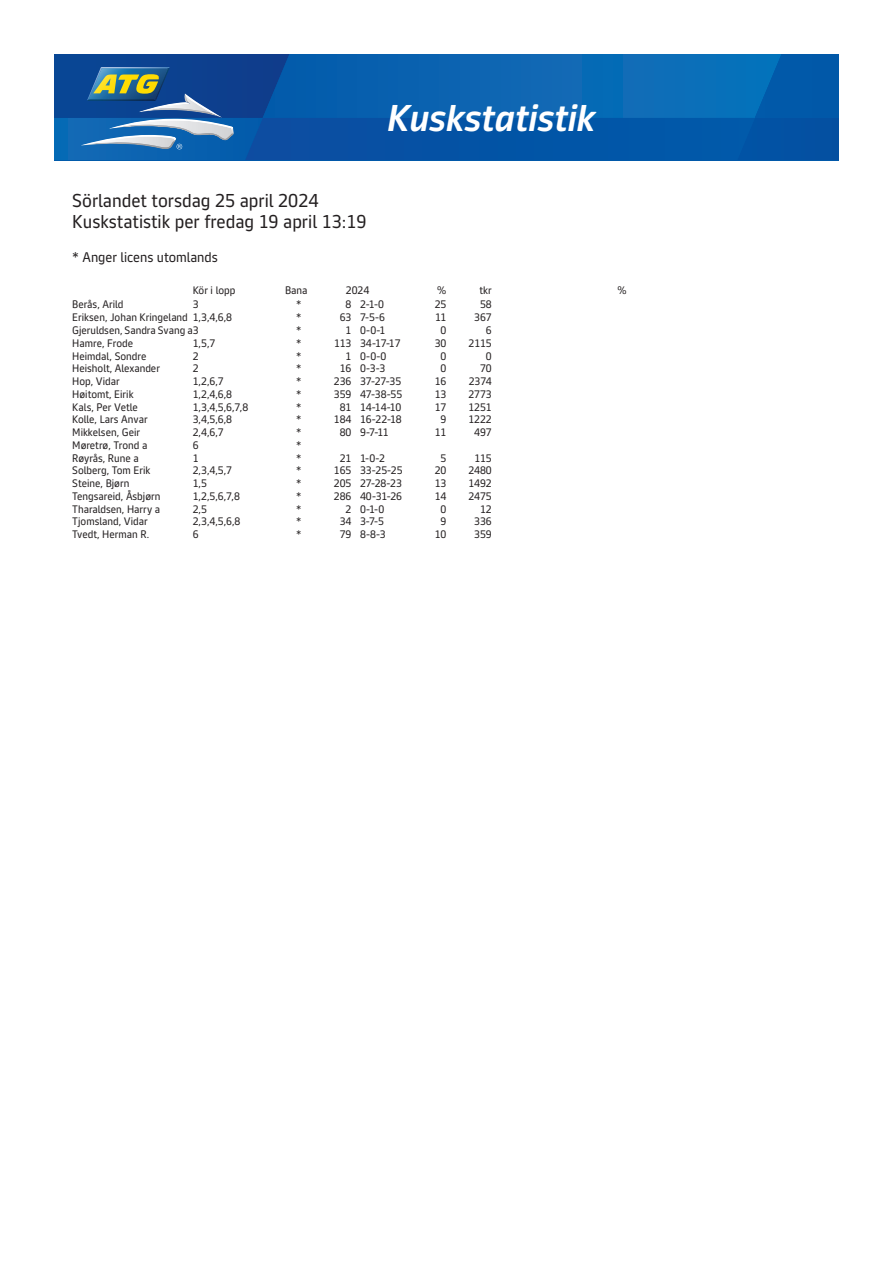
<style>
.page{position:relative;width:893px;height:1263px;background:#fff}
.page>*{position:absolute;margin:0;border:0;box-sizing:border-box;transform-origin:0 0}
.t1{font:italic 700 36px "ATG Text";color:#fff}
.t2{font:18px/21.6px "ATG Text";color:#231f20}
.t3{font:13.5px "ATG Text";color:#231f20}
.t4{font:10.5px "ATG Text";color:#231f20}
</style>
<div class="page">
<svg style="left:54px;top:54px;width:785px;height:106px;background:#105ea8"></svg>
<h1 class="t1" style="left:387px;top:100px;width:210px">Kuskstatistik</h1>
<h2 class="t2" style="left:72px;top:189px;width:296px">Sörlandet torsdag 25 april 2024<br>Kuskstatistik per fredag 19 april 13:19</h2>
<p class="t3" style="left:72px;top:249px;width:147px">* Anger licens utomlands</p>
<p class="t4" style="left:193px;top:284px;width:44px">Kör i lopp</p>
<p class="t4" style="left:285px;top:284px;width:24px">Bana</p>
<p class="t4" style="left:346px;top:284px;width:25px">2024</p>
<p class="t4" style="left:437px;top:284px;width:11px">%</p>
<p class="t4" style="left:479px;top:284px;width:14px">tkr</p>
<p class="t4" style="left:618px;top:284px;width:11px">%</p>
<p class="t4" style="left:72px;top:298px;width:53px">Berås, Arild</p>
<p class="t4" style="left:193px;top:298px;width:7px">3</p>
<p class="t4" style="left:296px;top:298px;width:7px">*</p>
<p class="t4" style="left:346px;top:298px;width:40px">8 2-1-0</p>
<p class="t4" style="left:435px;top:298px;width:13px">25</p>
<p class="t4" style="left:480px;top:298px;width:13px">58</p>
<p class="t4" style="left:72px;top:311px;width:161px">Eriksen, Johan Kringeland 1,3,4,6,8</p>
<p class="t4" style="left:296px;top:311px;width:7px">*</p>
<p class="t4" style="left:340px;top:311px;width:47px">63 7-5-6</p>
<p class="t4" style="left:435px;top:311px;width:13px">11</p>
<p class="t4" style="left:474px;top:311px;width:19px">367</p>
<p class="t4" style="left:72px;top:324px;width:128px">Gjeruldsen, Sandra Svang a3</p>
<p class="t4" style="left:296px;top:324px;width:7px">*</p>
<p class="t4" style="left:346px;top:324px;width:41px">1 0-0-1</p>
<p class="t4" style="left:441px;top:324px;width:7px">0</p>
<p class="t4" style="left:486px;top:324px;width:7px">6</p>
<p class="t4" style="left:72px;top:337px;width:62px">Hamre, Frode</p>
<p class="t4" style="left:193px;top:337px;width:24px">1,5,7</p>
<p class="t4" style="left:296px;top:337px;width:7px">*</p>
<p class="t4" style="left:334px;top:337px;width:68px">113 34-17-17</p>
<p class="t4" style="left:435px;top:337px;width:13px">30</p>
<p class="t4" style="left:469px;top:337px;width:25px">2115</p>
<p class="t4" style="left:72px;top:349px;width:76px">Heimdal, Sondre</p>
<p class="t4" style="left:193px;top:349px;width:7px">2</p>
<p class="t4" style="left:296px;top:349px;width:7px">*</p>
<p class="t4" style="left:346px;top:349px;width:42px">1 0-0-0</p>
<p class="t4" style="left:441px;top:349px;width:7px">0</p>
<p class="t4" style="left:486px;top:349px;width:7px">0</p>
<p class="t4" style="left:72px;top:362px;width:89px">Heisholt, Alexander</p>
<p class="t4" style="left:193px;top:362px;width:7px">2</p>
<p class="t4" style="left:296px;top:362px;width:7px">*</p>
<p class="t4" style="left:340px;top:362px;width:47px">16 0-3-3</p>
<p class="t4" style="left:441px;top:362px;width:7px">0</p>
<p class="t4" style="left:480px;top:362px;width:13px">70</p>
<p class="t4" style="left:72px;top:375px;width:49px">Hop, Vidar</p>
<p class="t4" style="left:193px;top:375px;width:32px">1,2,6,7</p>
<p class="t4" style="left:296px;top:375px;width:7px">*</p>
<p class="t4" style="left:334px;top:375px;width:69px">236 37-27-35</p>
<p class="t4" style="left:435px;top:375px;width:13px">16</p>
<p class="t4" style="left:469px;top:375px;width:25px">2374</p>
<p class="t4" style="left:72px;top:388px;width:63px">Høitomt, Eirik</p>
<p class="t4" style="left:193px;top:388px;width:41px">1,2,4,6,8</p>
<p class="t4" style="left:296px;top:388px;width:7px">*</p>
<p class="t4" style="left:334px;top:388px;width:70px">359 47-38-55</p>
<p class="t4" style="left:435px;top:388px;width:13px">13</p>
<p class="t4" style="left:468px;top:388px;width:25px">2773</p>
<p class="t4" style="left:72px;top:401px;width:67px">Kals, Per Vetle</p>
<p class="t4" style="left:193px;top:401px;width:57px">1,3,4,5,6,7,8</p>
<p class="t4" style="left:296px;top:401px;width:7px">*</p>
<p class="t4" style="left:340px;top:401px;width:63px">81 14-14-10</p>
<p class="t4" style="left:435px;top:401px;width:13px">17</p>
<p class="t4" style="left:468px;top:401px;width:25px">1251</p>
<p class="t4" style="left:72px;top:413px;width:77px">Kolle, Lars Anvar</p>
<p class="t4" style="left:193px;top:413px;width:41px">3,4,5,6,8</p>
<p class="t4" style="left:296px;top:413px;width:7px">*</p>
<p class="t4" style="left:334px;top:413px;width:69px">184 16-22-18</p>
<p class="t4" style="left:441px;top:413px;width:7px">9</p>
<p class="t4" style="left:468px;top:413px;width:25px">1222</p>
<p class="t4" style="left:72px;top:426px;width:69px">Mikkelsen, Geir</p>
<p class="t4" style="left:193px;top:426px;width:32px">2,4,6,7</p>
<p class="t4" style="left:296px;top:426px;width:7px">*</p>
<p class="t4" style="left:340px;top:426px;width:51px">80 9-7-11</p>
<p class="t4" style="left:435px;top:426px;width:13px">11</p>
<p class="t4" style="left:474px;top:426px;width:19px">497</p>
<p class="t4" style="left:72px;top:439px;width:77px">Møretrø, Trond a</p>
<p class="t4" style="left:193px;top:439px;width:7px">6</p>
<p class="t4" style="left:296px;top:439px;width:7px">*</p>
<p class="t4" style="left:72px;top:452px;width:68px">Røyrås, Rune a</p>
<p class="t4" style="left:193px;top:452px;width:7px">1</p>
<p class="t4" style="left:296px;top:452px;width:7px">*</p>
<p class="t4" style="left:340px;top:452px;width:47px">21 1-0-2</p>
<p class="t4" style="left:441px;top:452px;width:7px">5</p>
<p class="t4" style="left:474px;top:452px;width:19px">115</p>
<p class="t4" style="left:72px;top:464px;width:80px">Solberg, Tom Erik</p>
<p class="t4" style="left:193px;top:464px;width:41px">2,3,4,5,7</p>
<p class="t4" style="left:296px;top:464px;width:7px">*</p>
<p class="t4" style="left:334px;top:464px;width:70px">165 33-25-25</p>
<p class="t4" style="left:435px;top:464px;width:13px">20</p>
<p class="t4" style="left:468px;top:464px;width:25px">2480</p>
<p class="t4" style="left:72px;top:477px;width:59px">Steine, Bjørn</p>
<p class="t4" style="left:193px;top:477px;width:16px">1,5</p>
<p class="t4" style="left:296px;top:477px;width:7px">*</p>
<p class="t4" style="left:334px;top:477px;width:70px">205 27-28-23</p>
<p class="t4" style="left:435px;top:477px;width:13px">13</p>
<p class="t4" style="left:468px;top:477px;width:25px">1492</p>
<p class="t4" style="left:72px;top:490px;width:90px">Tengsareid, Åsbjørn</p>
<p class="t4" style="left:193px;top:490px;width:49px">1,2,5,6,7,8</p>
<p class="t4" style="left:296px;top:490px;width:7px">*</p>
<p class="t4" style="left:334px;top:490px;width:70px">286 40-31-26</p>
<p class="t4" style="left:435px;top:490px;width:13px">14</p>
<p class="t4" style="left:468px;top:490px;width:25px">2475</p>
<p class="t4" style="left:72px;top:503px;width:89px">Tharaldsen, Harry a</p>
<p class="t4" style="left:193px;top:503px;width:16px">2,5</p>
<p class="t4" style="left:296px;top:503px;width:7px">*</p>
<p class="t4" style="left:346px;top:503px;width:40px">2 0-1-0</p>
<p class="t4" style="left:441px;top:503px;width:7px">0</p>
<p class="t4" style="left:480px;top:503px;width:13px">12</p>
<p class="t4" style="left:72px;top:515px;width:77px">Tjomsland, Vidar</p>
<p class="t4" style="left:193px;top:515px;width:49px">2,3,4,5,6,8</p>
<p class="t4" style="left:296px;top:515px;width:7px">*</p>
<p class="t4" style="left:340px;top:515px;width:46px">34 3-7-5</p>
<p class="t4" style="left:441px;top:515px;width:7px">9</p>
<p class="t4" style="left:474px;top:515px;width:19px">336</p>
<p class="t4" style="left:72px;top:528px;width:78px">Tvedt, Herman R.</p>
<p class="t4" style="left:193px;top:528px;width:7px">6</p>
<p class="t4" style="left:296px;top:528px;width:7px">*</p>
<p class="t4" style="left:340px;top:528px;width:47px">79 8-8-3</p>
<p class="t4" style="left:435px;top:528px;width:13px">10</p>
<p class="t4" style="left:474px;top:528px;width:19px">359</p>
</div>
